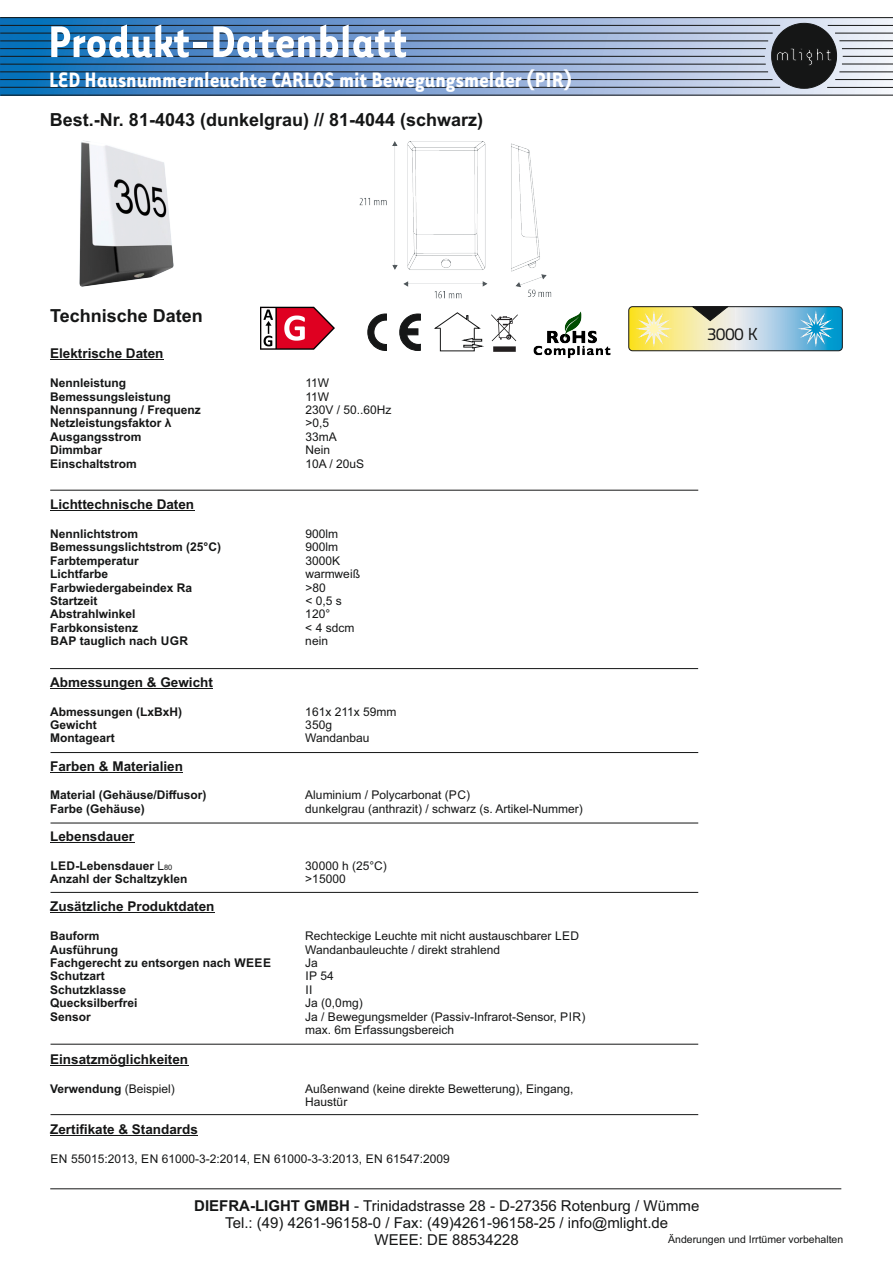
<style>
.page{position:relative;width:893px;height:1263px;background:#fff}
.page>*{position:absolute;margin:0;border:0;box-sizing:border-box;transform-origin:0 0}
.t1{font:700 51.15px "Tarzana Narrow";color:#fff}
.t2{font:700 24px "Tarzana Narrow";color:#fff}
.t3{font:700 18px "Arial";color:#151616}
.t4{font:17.4px "Titillium Text 25 L 250 wt";color:#151616}
.t5{font:15px/16.8px "Arial";color:#151616;text-align:center}
.t6{font:700 13.5px "Arial";color:#151616}
.t7{font:12px/13.4px "Arial";color:#151616}
.t8{font:700 12px "Arial";color:#151616}
.t9{font:10.5px "Arial";color:#151616}
.s1{font-weight:400}
.s2{font-weight:400;font-size:7.5px}
.s3{font-weight:700}
</style>
<div class="page">
<hr style="left:50px;top:360px;width:113px;height:1px;background:#151616">
<hr style="left:50px;top:510px;width:144px;height:1px;background:#151616">
<hr style="left:50px;top:688px;width:163px;height:1px;background:#151616">
<hr style="left:50px;top:772px;width:133px;height:1px;background:#151616">
<hr style="left:50px;top:842px;width:84px;height:1px;background:#151616">
<hr style="left:50px;top:913px;width:164px;height:1px;background:#151616">
<hr style="left:50px;top:1065px;width:138px;height:1px;background:#151616">
<hr style="left:50px;top:1135px;width:148px;height:1px;background:#151616">
<svg style="left:0;top:89px;width:893px;height:6px;background:#7da1cb"></svg>
<svg style="left:0;top:95px;width:893px;height:1px"></svg>
<svg style="left:0;top:17px;width:893px;height:72px;background:#6a8bb2"></svg>
<svg style="left:367px;top:314px;width:54px;height:37px"></svg>
<div style="left:440px;top:328px;width:35px;height:23px;border:1px solid #151616"></div>
<svg style="left:434px;top:312px;width:47px;height:17px"></svg>
<img style="left:533px;top:311px;width:78px;height:48px">
<img style="left:492px;top:315px;width:25px;height:36px">
<hr style="left:50px;top:490px;width:648px;height:1px;background:#151616">
<hr style="left:50px;top:668px;width:648px;height:1px;background:#151616">
<hr style="left:51px;top:752px;width:647px;height:1px;background:#151616">
<hr style="left:51px;top:822px;width:647px;height:1px;background:#151616">
<hr style="left:51px;top:892px;width:647px;height:1px;background:#151616">
<hr style="left:51px;top:1044px;width:647px;height:1px;background:#151616">
<hr style="left:51px;top:1114px;width:647px;height:1px;background:#151616">
<hr style="left:50px;top:1188px;width:791px;height:1px;background:#151616">
<svg style="left:629px;top:306px;width:213px;height:45px;background:#bbd2bb"></svg>
<div style="left:629px;top:306px;width:213px;height:45px;border:1px solid #151616;border-radius:4px"></div>
<svg style="left:461px;top:337px;width:23px;height:12px"></svg>
<img style="left:80px;top:140px;width:93px;height:147px">
<img style="left:360px;top:142px;width:192px;height:157px">
<img style="left:260px;top:306px;width:75px;height:44px">
<h1 class="t1" style="left:48px;top:26px;width:360px">Produkt-Datenblatt</h1>
<h2 class="t2" style="left:49px;top:73px;width:524px">LED Hausnummernleuchte CARLOS mit Bewegungsmelder (PIR)</h2>
<h3 class="t3" style="left:50px;top:113px;width:435px">Best.-Nr. 81-4043 (dunkelgrau) // 81-4044 (schwarz)</h3>
<h3 class="t3" style="left:50px;top:309px;width:154px">Technische Daten</h3>
<p class="t6" style="left:50px;top:348px;width:115px">Elektrische Daten</p>
<p class="t8" style="left:50px;top:378px;width:78px">Nennleistung</p>
<p class="t7" style="left:305px;top:377px;width:25px">11W</p>
<p class="t8" style="left:50px;top:392px;width:122px">Bemessungsleistung</p>
<p class="t7" style="left:305px;top:391px;width:25px">11W</p>
<p class="t8" style="left:50px;top:405px;width:152px">Nennspannung / Frequenz</p>
<p class="t7" style="left:305px;top:404px;width:88px">230V / 50..60Hz</p>
<p class="t8" style="left:50px;top:419px;width:123px">Netzleistungsfaktor λ</p>
<p class="t7" style="left:305px;top:418px;width:25px">&gt;0,5</p>
<p class="t8" style="left:50px;top:432px;width:93px">Ausgangsstrom</p>
<p class="t7" style="left:305px;top:431px;width:33px">33mA</p>
<p class="t8" style="left:50px;top:445px;width:54px">Dimmbar</p>
<p class="t7" style="left:305px;top:444px;width:26px">Nein</p>
<p class="t8" style="left:50px;top:459px;width:88px">Einschaltstrom</p>
<p class="t7" style="left:305px;top:458px;width:60px">10A / 20uS</p>
<p class="t6" style="left:50px;top:499px;width:146px">Lichttechnische Daten</p>
<p class="t8" style="left:50px;top:529px;width:90px">Nennlichtstrom</p>
<p class="t7" style="left:305px;top:528px;width:34px">900lm</p>
<p class="t8" style="left:50px;top:543px;width:172px">Bemessungslichtstrom (25°C)</p>
<p class="t7" style="left:305px;top:542px;width:34px">900lm</p>
<p class="t8" style="left:50px;top:556px;width:90px">Farbtemperatur</p>
<p class="t7" style="left:305px;top:555px;width:36px">3000K</p>
<p class="t8" style="left:50px;top:569px;width:60px">Lichtfarbe</p>
<p class="t7" style="left:305px;top:568px;width:56px">warmweiß</p>
<p class="t8" style="left:50px;top:583px;width:144px">Farbwiedergabeindex Ra</p>
<p class="t7" style="left:305px;top:582px;width:22px">&gt;80</p>
<p class="t8" style="left:50px;top:596px;width:49px">Startzeit</p>
<p class="t7" style="left:305px;top:595px;width:38px">&lt; 0,5 s</p>
<p class="t8" style="left:50px;top:610px;width:87px">Abstrahlwinkel</p>
<p class="t7" style="left:305px;top:609px;width:26px">120°</p>
<p class="t8" style="left:50px;top:623px;width:90px">Farbkonsistenz</p>
<p class="t7" style="left:305px;top:622px;width:51px">&lt; 4 sdcm</p>
<p class="t8" style="left:50px;top:636px;width:139px">BAP tauglich nach UGR</p>
<p class="t7" style="left:305px;top:635px;width:24px">nein</p>
<p class="t6" style="left:50px;top:677px;width:164px">Abmessungen &amp; Gewicht</p>
<p class="t8" style="left:50px;top:707px;width:134px">Abmessungen (LxBxH)</p>
<p class="t7" style="left:305px;top:706px;width:93px">161x 211x 59mm</p>
<p class="t8" style="left:50px;top:720px;width:48px">Gewicht</p>
<p class="t7" style="left:305px;top:719px;width:28px">350g</p>
<p class="t8" style="left:50px;top:734px;width:66px">Montageart</p>
<p class="t7" style="left:305px;top:733px;width:66px">Wandanbau</p>
<p class="t6" style="left:50px;top:761px;width:134px">Farben &amp; Materialien</p>
<p class="t8" style="left:50px;top:791px;width:158px">Material (Gehäuse/Diffusor)</p>
<p class="t7" style="left:305px;top:790px;width:166px">Aluminium / Polycarbonat (PC)</p>
<p class="t8" style="left:50px;top:804px;width:96px">Farbe (Gehäuse)</p>
<p class="t7" style="left:305px;top:803px;width:279px">dunkelgrau (anthrazit) / schwarz (s. Artikel-Nummer)</p>
<p class="t6" style="left:50px;top:831px;width:86px">Lebensdauer</p>
<p class="t8" style="left:50px;top:861px;width:124px">LED-Lebensdauer <span class="s1">L</span><span class="s2">80</span></p>
<p class="t7" style="left:305px;top:860px;width:83px">30000 h (25°C)</p>
<p class="t8" style="left:50px;top:874px;width:139px">Anzahl der Schaltzyklen</p>
<p class="t7" style="left:305px;top:873px;width:42px">&gt;15000</p>
<p class="t6" style="left:50px;top:901px;width:166px">Zusätzliche Produktdaten</p>
<p class="t8" style="left:50px;top:931px;width:51px">Bauform</p>
<p class="t7" style="left:305px;top:930px;width:275px">Rechteckige Leuchte mit nicht austauschbarer LED</p>
<p class="t8" style="left:50px;top:945px;width:69px">Ausführung</p>
<p class="t7" style="left:305px;top:944px;width:196px">Wandanbauleuchte / direkt strahlend</p>
<p class="t8" style="left:50px;top:958px;width:222px">Fachgerecht zu entsorgen nach WEEE</p>
<p class="t7" style="left:305px;top:957px;width:14px">Ja</p>
<p class="t8" style="left:50px;top:972px;width:56px">Schutzart</p>
<p class="t7" style="left:306px;top:971px;width:30px">IP 54</p>
<p class="t8" style="left:50px;top:985px;width:78px">Schutzklasse</p>
<p class="t7" style="left:305px;top:984px;width:9px">II</p>
<p class="t8" style="left:50px;top:998px;width:89px">Quecksilberfrei</p>
<p class="t7" style="left:305px;top:997px;width:59px">Ja (0,0mg)</p>
<p class="t8" style="left:50px;top:1012px;width:42px">Sensor</p>
<p class="t7" style="left:305px;top:1011px;width:282px">Ja / Bewegungsmelder (Passiv-Infrarot-Sensor, PIR) max. 6m Erfassungsbereich</p>
<p class="t6" style="left:50px;top:1054px;width:140px">Einsatzmöglichkeiten</p>
<p class="t8" style="left:50px;top:1084px;width:126px">Verwendung <span class="s1">(Beispiel)</span></p>
<p class="t7" style="left:305px;top:1083px;width:270px">Außenwand (keine direkte Bewetterung), Eingang,<br>Haustür</p>
<p class="t6" style="left:50px;top:1124px;width:149px">Zertifikate &amp; Standards</p>
<p class="t7" style="left:50px;top:1153px;width:401px">EN 55015:2013, EN 61000-3-2:2014, EN 61000-3-3:2013, EN 61547:2009</p>
<h3 class="t4" style="left:707px;top:327px;width:53px">3000 K</h3>
<p class="t5" style="left:194px;top:1199px;width:507px"><span class="s3">DIEFRA-LIGHT GMBH</span> - Trinidadstrasse 28 - D-27356 Rotenburg / Wümme<br>Tel.: (49) 4261-96158-0 / Fax: (49)4261-96158-25 / info@mlight.de<br>WEEE: DE 88534228</p>
<p class="t9" style="left:668px;top:1235px;width:177px">Änderungen und Irrtümer vorbehalten</p>
</div>
